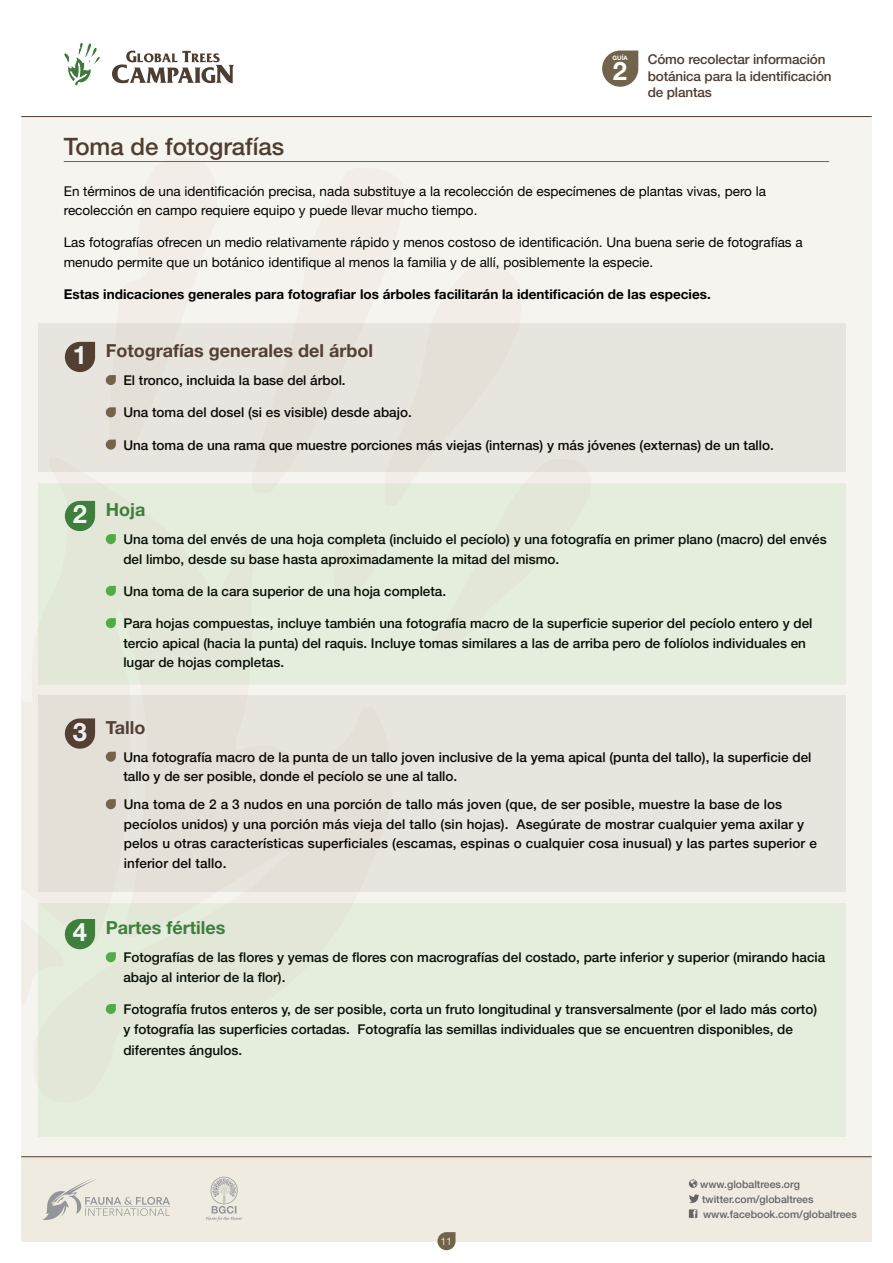
<style>
.page{position:relative;width:893px;height:1263px;background:#fff}
.page>*{position:absolute;margin:0;border:0;box-sizing:border-box;transform-origin:0 0}
.t1{font:700 25.5px "Helvetica Neue";color:#fff}
.t2{font:500 24px "Helvetica Neue";color:#4f3d32}
.t3{font:700 18px "Helvetica Neue";color:#4f3d32}
.t4{font:700 18px "Helvetica Neue";color:#3d7a3b}
.t5{font:500 13.5px/19.5px "Helvetica Neue";color:#000}
.t6{font:13.5px/19.5px "Helvetica Neue";color:#000}
.t7{font:700 13.5px "Helvetica Neue";color:#000}
.t8{font:500 13.5px/16.5px "Helvetica Neue";letter-spacing:-.01em;color:#4f3d32}
.t9{font:500 10.5px/15px "Helvetica Neue";color:#636467}
.t10{font:300 10.5px "Helvetica Neue";color:#fff}
.t11{font:700 6.15px "Helvetica Neue";color:#fff}
.s1{font-size:25.5px;color:#fff}
</style>
<div class="page">
<div style="left:21px;top:116px;width:851px;height:1043px;background:#f6f4ee"></div>
<div style="left:21px;top:1157px;width:851px;height:85px;background:#efebe0"></div>
<svg style="left:43px;top:1178px;width:127px;height:42px"></svg>
<hr style="left:21px;top:116px;width:851px;height:1px;background:#4f3d32">
<svg style="left:64px;top:43px;width:36px;height:43px"></svg>
<svg style="left:112px;top:51px;width:122px;height:32px"></svg>
<hr style="left:21px;top:1156px;width:851px;height:1px;background:#4f3d32">
<hr style="left:64px;top:161px;width:765px;height:1px;background:#71644b">
<svg style="left:437px;top:1232px;width:19px;height:18px"></svg>
<svg style="left:602px;top:51px;width:36px;height:36px"></svg>
<svg style="left:206px;top:1177px;width:36px;height:44px"></svg>
<svg style="left:689px;top:1179px;width:8px;height:9px"></svg>
<svg style="left:689px;top:1194px;width:10px;height:9px"></svg>
<svg style="left:689px;top:1209px;width:8px;height:9px"></svg>
<div style="left:38px;top:324px;width:808px;height:148px;background:#e8e5de"></div>
<div style="left:38px;top:482px;width:808px;height:202px;background:#e5eddd"></div>
<div style="left:38px;top:695px;width:808px;height:196px;background:#e8e5de"></div>
<div style="left:38px;top:903px;width:808px;height:233px;background:#e5eddd"></div>
<p class="t11" style="left:613px;top:54px;width:17px">GUÍA</p>
<h1 class="t1" style="left:613px;top:55px;width:16px">2</h1>
<p class="t8" style="left:648px;top:51px;width:185px">Cómo recolectar información botánica para la identificación de plantas</p>
<h2 class="t2" style="left:64px;top:132px;width:222px">Toma de fotografías</h2>
<p class="t6" style="left:64px;top:181px;width:704px">En términos de una identificación precisa, nada substituye a la recolección de especímenes de plantas vivas, pero la recolección en campo requiere equipo y puede llevar mucho tiempo.</p>
<p class="t6" style="left:64px;top:233px;width:740px">Las fotografías ofrecen un medio relativamente rápido y menos costoso de identificación. Una buena serie de fotografías a menudo permite que un botánico identifique al menos la familia y de allí, posiblemente la especie.</p>
<p class="t7" style="left:64px;top:286px;width:649px">Estas indicaciones generales para fotografiar los árboles facilitarán la identificación de las especies.</p>
<h3 class="t3" style="left:73px;top:339px;width:302px"><span class="s1">1</span> Fotografías generales del árbol</h3>
<p class="t5" style="left:123px;top:370px;width:224px">El tronco, incluida la base del árbol.</p>
<p class="t5" style="left:123px;top:403px;width:290px">U na toma del dosel (si es visible) desde abajo.</p>
<p class="t5" style="left:123px;top:435px;width:652px">U na toma de una rama que muestre porciones más viejas (internas) y más jóvenes (externas) de un tallo.</p>
<h3 class="t4" style="left:73px;top:499px;width:74px"><span class="s1">2</span> Hoja</h3>
<p class="t5" style="left:123px;top:529px;width:705px">U na toma del envés de una hoja completa (incluido el pecíolo) y una fotografía en primer plano (macro) del envés del limbo, desde su base hasta aproximadamente la mitad del mismo.</p>
<p class="t5" style="left:123px;top:581px;width:324px">U na toma de la cara superior de una hoja completa.</p>
<p class="t5" style="left:123px;top:613px;width:691px">Para hojas compuestas, incluye también una fotografía macro de la superficie superior del pecíolo entero y del tercio apical (hacia la punta) del raquis. Incluye tomas similares a las de arriba pero de folíolos individuales en lugar de hojas completas.</p>
<h3 class="t3" style="left:73px;top:716px;width:74px"><span class="s1">3</span> Tallo</h3>
<p class="t5" style="left:123px;top:747px;width:690px">U na fotografía macro de la punta de un tallo joven inclusive de la yema apical (punta del tallo), la superficie del tallo y de ser posible, donde el pecíolo se une al tallo.</p>
<p class="t5" style="left:124px;top:794px;width:695px">U na toma de 2 a 3 nudos en una porción de tallo más joven (que, de ser posible, muestre la base de los pecíolos unidos) y una porción más vieja del tallo (sin hojas). Asegúrate de mostrar cualquier yema axilar y pelos u otras características superficiales (escamas, espinas o cualquier cosa inusual) y las partes superior e inferior del tallo.</p>
<h3 class="t4" style="left:73px;top:917px;width:154px"><span class="s1">4</span> Partes fértiles</h3>
<p class="t5" style="left:123px;top:947px;width:703px">Fotografías de las flores y yemas de flores con macrografías del costado, parte inferior y superior (mirando hacia abajo al interior de la flor).</p>
<p class="t5" style="left:123px;top:999px;width:695px">Fotografía frutos enteros y, de ser posible, corta un fruto longitudinal y transversalmente (por el lado más corto) y fotografía las superficies cortadas. Fotografía las semillas individuales que se encuentren disponibles, de</p>
<p class="t5" style="left:123px;top:1040px;width:120px">diferentes ángulos.</p>
<p class="t10" style="left:440px;top:1235px;width:13px">11</p>
<p class="t9" style="left:700px;top:1176px;width:158px">www.globaltrees.org twitter.com/globaltrees www.facebook.com/globaltrees</p>
</div>
